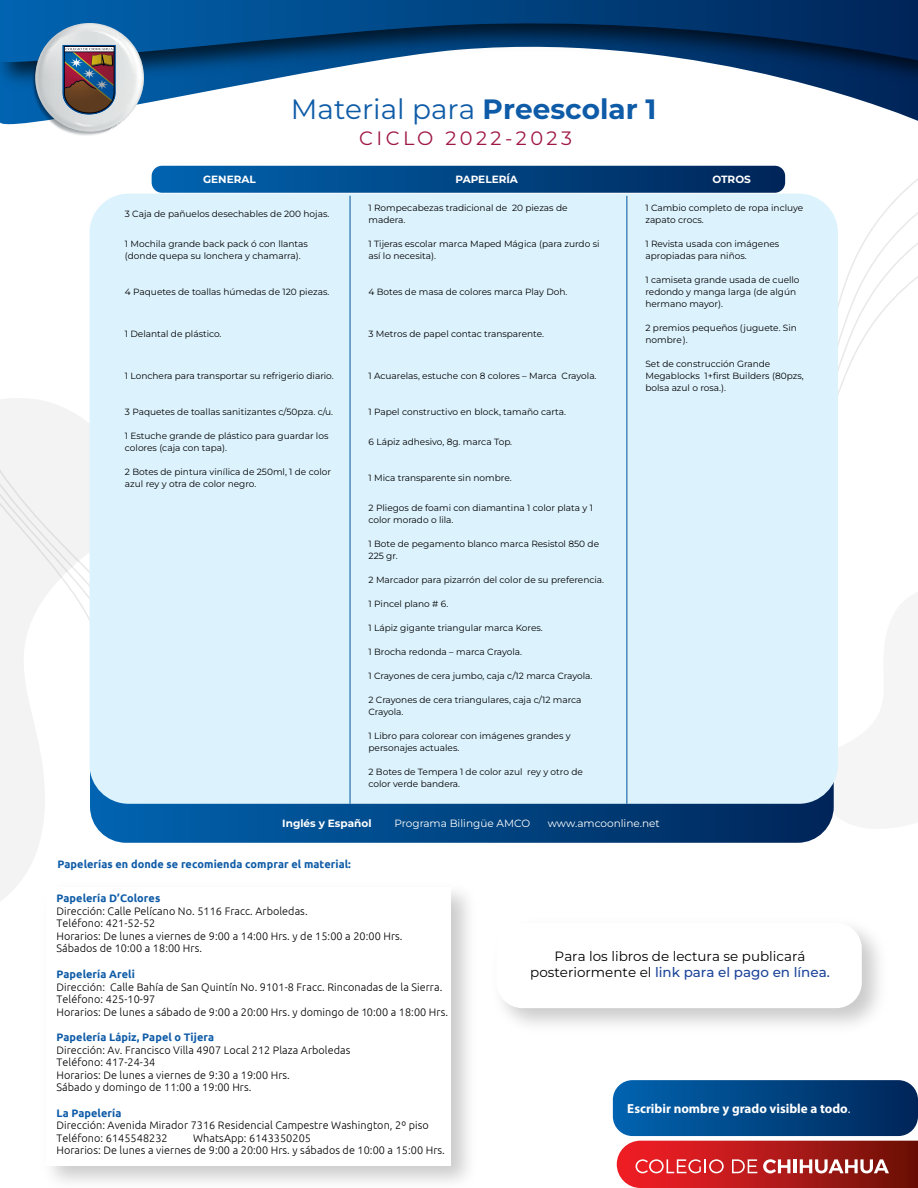
<style>
.page{position:relative;width:918px;height:1188px;background:#fff}
.page>*{position:absolute;margin:0;border:0;box-sizing:border-box;transform-origin:0 0}
.t1{font:27.9px "Montserrat";color:#0e5ba7}
.t2{font:19.35px "Montserrat";letter-spacing:.18em;color:#9f1844}
.t3{font:13.5px/16.2px "Montserrat";color:#000001;text-align:center}
.t4{font:700 13.2px "Myriad Pro";color:#fff}
.t5{font:300 10.95px/12.5px "Ubuntu";letter-spacing:.005em;color:#000001}
.t6{font:700 10.95px "Ubuntu";letter-spacing:.005em;color:#0e5ba7}
.t7{font:10.5px "Montserrat";color:#fff}
.t8{font:700 10.5px "Montserrat";color:#fff}
.t9{font:9px/12px "Montserrat";color:#000001}
.s1{font-weight:700}
.s2{font-weight:500;color:#1d449a}
.s3{font-weight:400}
</style>
<div class="page">
<svg style="left:180px;top:95px;width:738px;height:26px"></svg>
<img style="left:180px;top:68px;width:738px;height:27px">
<svg style="left:0;top:0;width:918px;height:68px;background:#1b4d7d"></svg>
<img style="left:0;top:10px;width:180px;height:126px">
<svg style="left:0;top:821px;width:43px;height:80px;fill:#f3f3f3"></svg>
<svg style="left:838px;top:237px;width:80px;height:158px"></svg>
<svg style="left:0;top:784px;width:45px;height:18px"></svg>
<svg style="left:0;top:272px;width:90px;height:512px"></svg>
<svg style="left:90px;top:771px;width:744px;height:72px;background:#064987"></svg>
<div style="left:90px;top:194px;width:748px;height:610px;background:#dcf2fc;border-radius:39px"></div>
<svg style="left:152px;top:166px;width:633px;height:27px;background:#034785"></svg>
<hr style="left:350px;top:196px;width:1px;height:608px;background:#fff">
<hr style="left:627px;top:196px;width:1px;height:608px;background:#fff">
<svg style="left:613px;top:1080px;width:305px;height:108px;background:#5f4767"></svg>
<h1 class="t1" style="left:291px;top:91px;width:367px">Material para <span class="s1">Preescolar 1</span></h1>
<h2 class="t2" style="left:359px;top:125px;width:214px">CICLO 2022-2023</h2>
<p class="t8" style="left:203px;top:172px;width:54px">GENERAL</p>
<p class="t8" style="left:455px;top:172px;width:64px">PAPELERÍA</p>
<p class="t8" style="left:712px;top:172px;width:40px">OTROS</p>
<p class="t9" style="left:125px;top:208px;width:206px">3 Caja de pañuelos desechables de 200 hojas.</p>
<p class="t9" style="left:368px;top:202px;width:201px">1 Rompecabezas tradicional de 20 piezas de madera.</p>
<p class="t9" style="left:645px;top:202px;width:159px">1 Cambio completo de ropa incluye zapato crocs.</p>
<p class="t9" style="left:125px;top:238px;width:185px">1 Mochila grande back pack ó con llantas (donde quepa su lonchera y chamarra).</p>
<p class="t9" style="left:368px;top:238px;width:233px">1 Tijeras escolar marca Maped Mágica (para zurdo si así lo necesita).</p>
<p class="t9" style="left:645px;top:238px;width:135px">1 Revista usada con imágenes apropiadas para niños.</p>
<p class="t9" style="left:125px;top:286px;width:206px">4 Paquetes de toallas húmedas de 120 piezas.</p>
<p class="t9" style="left:369px;top:286px;width:201px">4 Botes de masa de colores marca Play Doh.</p>
<p class="t9" style="left:645px;top:274px;width:156px">1 camiseta grande usada de cuello redondo y manga larga (de algún hermano mayor).</p>
<p class="t9" style="left:125px;top:328px;width:98px">1 Delantal de plástico.</p>
<p class="t9" style="left:369px;top:328px;width:177px">3 Metros de papel contac transparente.</p>
<p class="t9" style="left:645px;top:322px;width:153px">2 premios pequeños (juguete. Sin nombre).</p>
<p class="t9" style="left:125px;top:370px;width:210px">1 Lonchera para transportar su refrigerio diario.</p>
<p class="t9" style="left:369px;top:370px;width:230px">1 Acuarelas, estuche con 8 colores – Marca Crayola.</p>
<p class="t9" style="left:645px;top:358px;width:160px">Set de construcción Grande<br>Megablocks 1+first Builders (80pzs, bolsa azul o rosa.).</p>
<p class="t9" style="left:125px;top:406px;width:210px">3 Paquetes de toallas sanitizantes c/50pza. c/u.</p>
<p class="t9" style="left:369px;top:406px;width:199px">1 Papel constructivo en block, tamaño carta.</p>
<p class="t9" style="left:125px;top:430px;width:205px">1 Estuche grande de plástico para guardar los colores (caja con tapa).</p>
<p class="t9" style="left:369px;top:436px;width:145px">6 Lápiz adhesivo, 8g. marca Top.</p>
<p class="t9" style="left:125px;top:466px;width:208px">2 Botes de pintura vinílica de 250ml, 1 de color azul rey y otra de color negro.</p>
<p class="t9" style="left:369px;top:472px;width:145px">1 Mica transparente sin nombre.</p>
<p class="t9" style="left:369px;top:502px;width:226px">2 Pliegos de foami con diamantina 1 color plata y 1 color morado o lila.</p>
<p class="t9" style="left:369px;top:538px;width:232px">1 Bote de pegamento blanco marca Resistol 850 de<br>225 gr.</p>
<p class="t9" style="left:369px;top:574px;width:237px">2 Marcador para pizarrón del color de su preferencia.</p>
<p class="t9" style="left:369px;top:598px;width:81px">1 Pincel plano # 6.</p>
<p class="t9" style="left:369px;top:622px;width:176px">1 Lápiz gigante triangular marca Kores.</p>
<p class="t9" style="left:369px;top:646px;width:155px">1 Brocha redonda – marca Crayola.</p>
<p class="t9" style="left:368px;top:670px;width:225px">1 Crayones de cera jumbo, caja c/12 marca Crayola.</p>
<p class="t9" style="left:368px;top:694px;width:215px">2 Crayones de cera triangulares, caja c/12 marca<br>Crayola.</p>
<p class="t9" style="left:369px;top:730px;width:204px">1 Libro para colorear con imágenes grandes y personajes actuales.</p>
<p class="t9" style="left:369px;top:766px;width:216px">2 Botes de Tempera 1 de color azul rey y otro de color verde bandera.</p>
<p class="t8" style="left:282px;top:816px;width:91px">Inglés y Español</p>
<p class="t7" style="left:395px;top:816px;width:137px">Programa Bilingüe AMCO</p>
<p class="t7" style="left:548px;top:816px;width:114px">www.amcoonline.net</p>
<p class="t6" style="left:57px;top:857px;width:295px">Papelerías en donde se recomienda comprar el material:</p>
<p class="t6" style="left:57px;top:892px;width:105px">Papelería D’Colores</p>
<p class="t5" style="left:57px;top:905px;width:348px">Dirección: Calle Pelícano No. 5116 Fracc. Arboledas.<br>Teléfono: 421-52-52<br>Horarios: De lunes a viernes de 9:00 a 14:00 Hrs. y de 15:00 a 20:00 Hrs.<br>Sábados de 10:00 a 18:00 Hrs.</p>
<p class="t6" style="left:57px;top:968px;width:80px">Papelería Areli</p>
<p class="t5" style="left:57px;top:980px;width:393px">Dirección: Calle Bahía de San Quintín No. 9101-8 Fracc. Rinconadas de la Sierra.<br>Teléfono: 425-10-97<br>Horarios: De lunes a sábado de 9:00 a 20:00 Hrs. y domingo de 10:00 a 18:00 Hrs.</p>
<p class="t6" style="left:57px;top:1031px;width:159px">Papelería Lápiz, Papel o Tijera</p>
<p class="t5" style="left:57px;top:1043px;width:295px">Dirección: Av. Francisco Villa 4907 Local 212 Plaza Arboledas Teléfono: 417-24-34<br>Horarios: De lunes a viernes de 9:30 a 19:00 Hrs.<br>Sábado y domingo de 11:00 a 19:00 Hrs.</p>
<p class="t6" style="left:57px;top:1106px;width:66px">La Papelería</p>
<p class="t5" style="left:57px;top:1119px;width:374px">Dirección: Avenida Mirador 7316 Residencial Campestre Washington, 2º piso<br>Teléfono: 6145548232</p>
<p class="t5" style="left:57px;top:1131px;width:390px;text-align:center">WhatsApp: 6143350205<br>Horarios: De lunes a viernes de 9:00 a 20:00 Hrs. y sábados de 10:00 a 15:00 Hrs.</p>
<h3 class="t3" style="left:530px;top:948px;width:301px">Para los libros de lectura se publicará posteriormente el <span class="s2">link para el pago en línea.</span></h3>
<h3 class="t4" style="left:627px;top:1100px;width:225px">Escribir nombre y grado visible a todo<span class="s3">.</span></h3>
</div>
